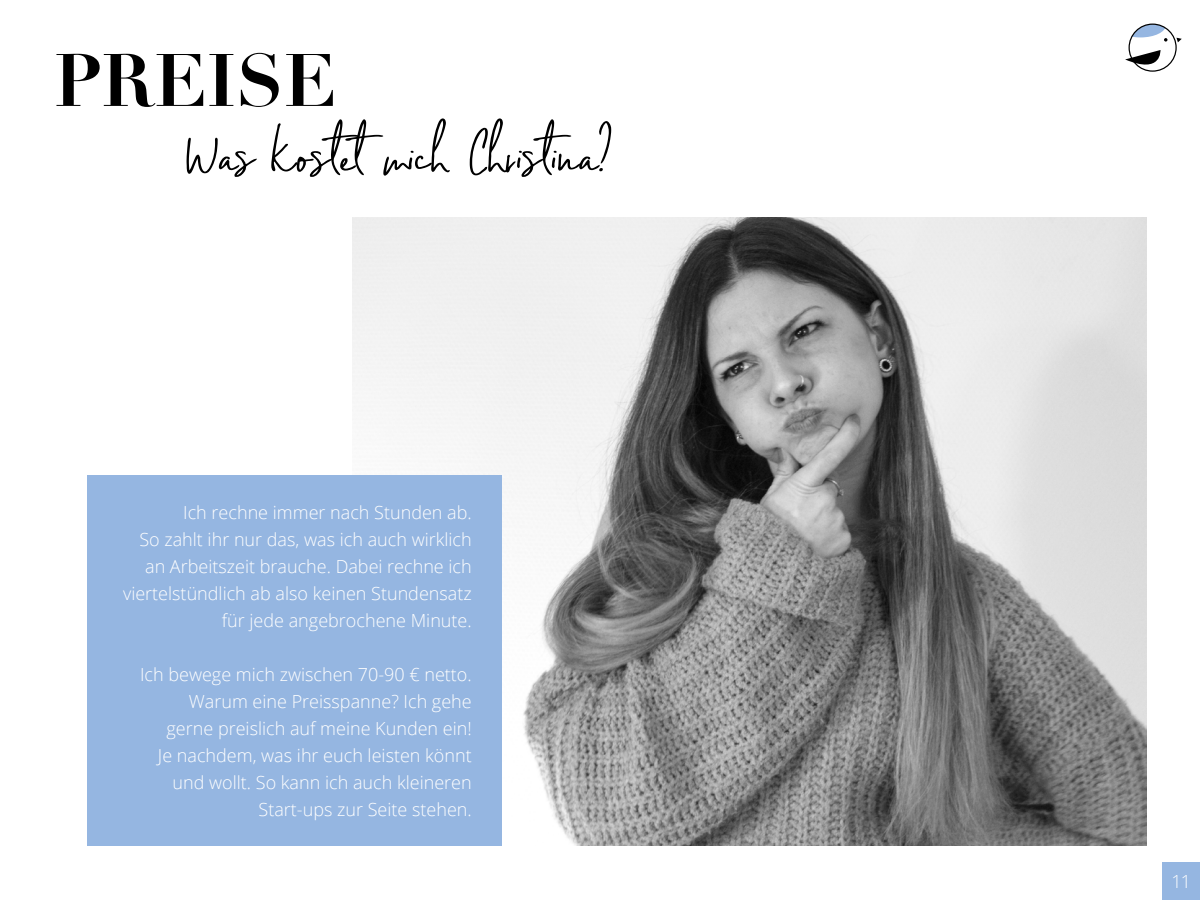
<style>
.page{position:relative;width:1200px;height:900px;background:#fff}
.page>*{position:absolute;margin:0;border:0;box-sizing:border-box;transform-origin:0 0}
.t1{font:90px "My Friend";letter-spacing:-.015em;color:#000}
.t2{font:700 72.9px "Didot";color:#000}
.t3{font:300 18px/27px "Open Sans";color:#fff;text-align:right}
</style>
<div class="page">
<img style="left:353px;top:218px;width:793px;height:628px">
<div style="left:88px;top:475px;width:414px;height:371px;background:#95b6e1"></div>
<div style="left:1162px;top:862px;width:38px;height:38px;background:#95b6e1"></div>
<svg style="left:1176px;top:38px;width:6px;height:4px"></svg>
<svg style="left:1129px;top:24px;width:39px;height:18px"></svg>
<svg style="left:1125px;top:50px;width:37px;height:22px"></svg>
<h2 class="t2" style="left:54px;top:34px;width:284px">PREISE</h2>
<h1 class="t1" style="left:186px;top:108px;width:429px">Was kostet mich Christina?</h1>
<p class="t3" style="left:123px;top:498px;width:350px">Ich rechne immer nach Stunden ab.<br>So zahlt ihr nur das, was ich auch wirklich an Arbeitszeit brauche. Dabei rechne ich viertelstündlich ab also keinen Stundensatz für jede angebrochene Minute.</p>
<p class="t3" style="left:140px;top:660px;width:333px">Ich bewege mich zwischen 70-90 € netto.<br>Warum eine Preisspanne? Ich gehe gerne preislich auf meine Kunden ein!<br>Je nachdem, was ihr euch leisten könnt und wollt. So kann ich auch kleineren Start-ups zur Seite stehen.</p>
<p class="t3" style="left:1171px;top:868px;width:21px">11</p>
</div>
